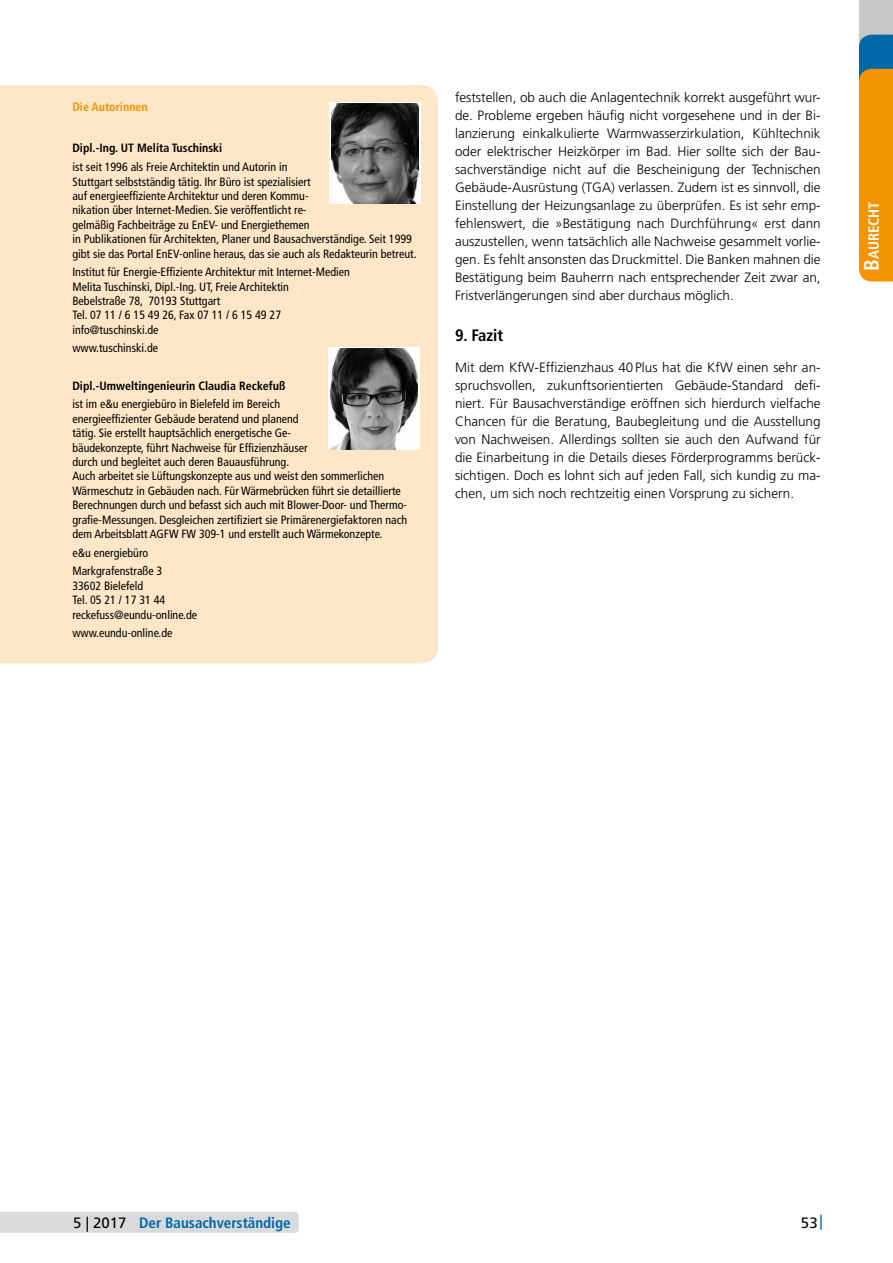
<style>
.page{position:relative;width:893px;height:1263px;background:#fff}
.page>*{position:absolute;margin:0;border:0;box-sizing:border-box;transform-origin:0 0}
.Überschrift_3_Spalte{font:700 condensed 16.5px "Frutiger LT Std";color:#000}
.t1{font:700 condensed 15px "Frutiger LT Std";color:#0067a8}
.t2{font:15px "Frutiger LT Std";color:#000}
.t3{font:700 condensed 14.7px "Frutiger LT Std";color:#fff}
.Absatz_ohne_Einzug{font:300 13.5px/18px "Frutiger LT Std";color:#000;text-align:justify}
.Autortext_im_Autoren{font:condensed 12px/14.4px "Frutiger LT Std";color:#000}
.Autor_im_Autoren_Kas{font:700 condensed 12px "Frutiger LT Std";color:#000}
.Bildunterschrift{font:700 condensed 12px "Frutiger LT Std";color:#f39400}
.s1{font-size:21px}
.s2{font-weight:400;font-stretch:normal;color:#000}
.s3{color:#0067a8}
</style>
<div class="page">
<div style="left:0;top:1211px;width:299px;height:22px;background:#d9dadb"></div>
<svg style="left:859px;top:0;width:34px;height:281px;background:#cf952e"></svg>
<div style="left:0;top:85px;width:438px;height:578px;background:#fee6c7"></div>
<div style="left:329px;top:103px;width:92px;height:101px;background:#fff"></div>
<img style="left:331px;top:103px;width:88px;height:101px">
<div style="left:328px;top:348px;width:92px;height:101px;background:#fff"></div>
<img style="left:330px;top:348px;width:88px;height:101px">
<p class="Bildunterschrift" style="left:72px;top:100px;width:77px">Die Autorinnen</p>
<p class="Autor_im_Autoren_Kas" style="left:72px;top:141px;width:151px">Dipl.-Ing. UT Melita Tuschinski</p>
<p class="Autortext_im_Autoren" style="left:72px;top:160px;width:346px">ist seit 1996 als Freie Architektin und Autorin in<br>Stuttgart selbstständig tätig. Ihr Büro ist spezialisiert<br>auf energieeffiziente Architektur und deren Kommu-<br>nikation über Internet-Medien. Sie veröffentlicht re-<br>gelmäßig Fachbeiträge zu EnEV- und Energiethemen<br>in Publikationen für Architekten, Planer und Bausachverständige. Seit 1999 gibt sie das Portal EnEV-online heraus, das sie auch als Redakteurin betreut.</p>
<p class="Autortext_im_Autoren" style="left:72px;top:265px;width:279px">Institut für Energie-Effiziente Architektur mit Internet-Medien Melita Tuschinski, Dipl.-Ing. UT, Freie Architektin<br>Bebelstraße 78, 70193 Stuttgart<br>Tel. 07 11 / 6 15 49 26, Fax 07 11 / 6 15 49 27 info@tuschinski.de</p>
<p class="Autortext_im_Autoren" style="left:72px;top:341px;width:87px">www.tuschinski.de</p>
<p class="Autor_im_Autoren_Kas" style="left:72px;top:378px;width:215px">Dipl.-Umweltingenieurin Claudia Reckefuß</p>
<p class="Autortext_im_Autoren" style="left:72px;top:397px;width:336px">ist im e&amp;u energiebüro in Bielefeld im Bereich<br>energieeffizienter Gebäude beratend und planend<br>tätig. Sie erstellt hauptsächlich energetische Ge-<br>bäudekonzepte, führt Nachweise für Effizienzhäuser<br>durch und begleitet auch deren Bauausführung.<br>Auch arbeitet sie Lüftungskonzepte aus und weist den sommerlichen Wärmeschutz in Gebäuden nach. Für Wärmebrücken führt sie detaillierte Berechnungen durch und befasst sich auch mit Blower-Door- und Thermo&shy;grafie-Messungen. Desgleichen zertifiziert sie Primärenergiefaktoren nach dem Arbeitsblatt AGFW FW 309-1 und erstellt auch Wärmekonzepte.</p>
<p class="Autortext_im_Autoren" style="left:72px;top:545px;width:77px">e&amp;u energiebüro</p>
<p class="Autortext_im_Autoren" style="left:72px;top:564px;width:126px">Markgrafenstraße 3<br>33602 Bielefeld<br>Tel. 05 21 / 17 31 44 reckefuss@eundu-online.de</p>
<p class="Autortext_im_Autoren" style="left:72px;top:626px;width:102px">www.eundu-online.de</p>
<p class="Absatz_ohne_Einzug" style="left:455px;top:88px;width:367px">feststellen, ob auch die Anlagentechnik korrekt ausgeführt wur&shy;de. Probleme ergeben häufig nicht vorgesehene und in der Bi&shy;lanzierung einkalkulierte Warmwasserzirkulation, Kühltechnik oder elektrischer Heizkörper im Bad. Hier sollte sich der Bau&shy;sachverständige nicht auf die Bescheinigung der Technischen Gebäude-Ausrüstung (TGA) verlassen. Zudem ist es sinnvoll, die Einstellung der Heizungsanlage zu überprüfen. Es ist sehr emp&shy;fehlenswert, die »Bestätigung nach Durchführung« erst dann auszustellen, wenn tatsächlich alle Nachweise gesammelt vorlie&shy;gen. Es fehlt ansonsten das Druckmittel. Die Banken mahnen die Bestätigung beim Bauherrn nach entsprechender Zeit zwar an, Fristverlängerungen sind aber durchaus möglich.</p>
<p class="Überschrift_3_Spalte" style="left:455px;top:325px;width:50px">9. Fazit</p>
<p class="Absatz_ohne_Einzug" style="left:455px;top:358px;width:367px">Mit dem KfW-Effizienzhaus 40Plus hat die KfW einen sehr an&shy;spruchsvollen, zukunftsorientierten Gebäude-Standard defi&shy;niert. Für Bausachverständige eröffnen sich hierdurch vielfache Chancen für die Beratung, Baubegleitung und die Ausstellung von Nachweisen. Allerdings sollten sie auch den Aufwand für die Einarbeitung in die Details dieses Förderprogramms berück&shy;sichtigen. Doch es lohnt sich auf jeden Fall, sich kundig zu ma&shy;chen, um sich noch rechtzeitig einen Vorsprung zu sichern.</p>
<p class="t3" style="left:865px;top:271px;width:71px;rotate:-90deg"><span class="s1">B</span>aurecht</p>
<p class="t1" style="left:73px;top:1214px;width:219px"><span class="s2">5 | 2017</span> Der Bausachverständige</p>
<p class="t2" style="left:801px;top:1214px;width:23px">53<span class="s3">|</span></p>
</div>
